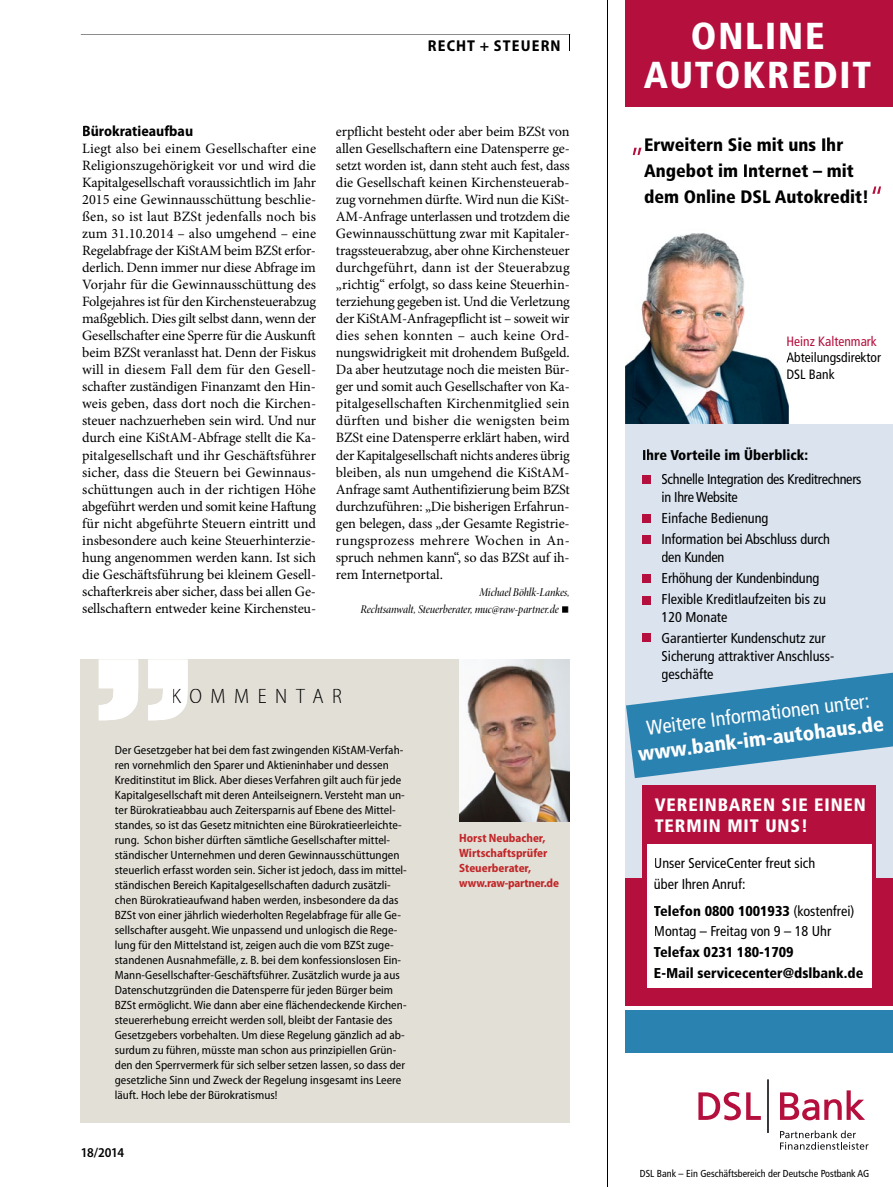
<style>
.page{position:relative;width:893px;height:1187px;background:#fff}
.page>*{position:absolute;margin:0;border:0;box-sizing:border-box;transform-origin:0 0}
.t1{font:900 condensed 37.5px/39px "Frutiger LT Pro";letter-spacing:.05em;color:#fff;text-align:center}
.t2{font:300 semi-condensed 21px "Myriad Pro";letter-spacing:.405em;color:#000}
.t3{font:condensed 20.4px "Frutiger LT Pro";color:#fff}
.t4{font:900 condensed 20.4px "Frutiger LT Pro";color:#fff}
.t5{font:900 condensed 18px/26.1px "Frutiger LT Pro";color:#000}
.t6{font:900 condensed 18px/20.9px "Frutiger LT Pro";letter-spacing:.05em;color:#fff}
.t7{font:700 semi-condensed 15.75px "Myriad Pro";letter-spacing:.07em;color:#000}
.t8{font:700 semi-condensed 15px "Myriad Pro";color:#000}
.t9{font:14.25px/17px "Minion Pro";letter-spacing:-.01em;color:#000;text-align:justify}
.t10{font:condensed 14.25px/21px "Frutiger LT Pro";color:#000}
.t11{font:900 condensed 14.25px/20.9px "Frutiger LT Pro";color:#000}
.t12{font:condensed 14.25px/18px "Frutiger LT Pro";letter-spacing:-.02em;color:#000}
.t13{font:condensed 13.5px/16.5px "Frutiger LT Pro";color:#000}
.t14{font:condensed 13.5px "Frutiger LT Pro";color:#b50f3d}
.t15{font:600 semi-condensed 13.5px "Myriad Pro";letter-spacing:-.03em;color:#000}
.t16{font:semi-condensed 12px/15px "Myriad Pro";letter-spacing:.005em;color:#000}
.t17{font:12px/17px "Minion Pro Medium Cn It Disp";letter-spacing:-.005em;color:#000;text-align:right}
.t18{font:700 semi-condensed 12px/15px "Myriad Pro";color:#c22628}
.t19{font:condensed 10.2px "Frutiger LT Pro";color:#000}
.s1{font-family:"Minion Pro";font-size:21.75px}
.s2{font-weight:900}
</style>
<div class="page">
<svg style="left:81px;top:34px;width:489px;height:17px"></svg>
<div style="left:81px;top:659px;width:489px;height:464px;background:#e1dfd6"></div>
<img style="left:459px;top:659px;width:111px;height:162px">
<svg style="left:99px;top:659px;width:89px;height:61px"></svg>
<hr style="left:607px;top:0;width:1px;height:1186px;background:#000">
<img style="left:625px;top:233px;width:164px;height:191px">
<svg style="left:786px;top:352px;width:3px;height:27px"></svg>
<div style="left:625px;top:424px;width:268px;height:542px;background:#dae3ee"></div>
<svg style="left:780px;top:1090px;width:85px;height:30px"></svg>
<hr style="left:767px;top:1079px;width:2px;height:53px;background:#171419">
<svg style="left:698px;top:1091px;width:63px;height:29px"></svg>
<svg style="left:780px;top:1130px;width:88px;height:19px"></svg>
<div style="left:625px;top:878px;width:268px;height:127px;background:#b50f3d"></div>
<div style="left:625px;top:1009px;width:268px;height:43px;background:#2a82b0"></div>
<div style="left:642px;top:785px;width:234px;height:208px;background:#b50f3d"></div>
<div style="left:647px;top:844px;width:224px;height:144px;background:#fff"></div>
<div style="left:625px;top:0;width:268px;height:106px;background:#b50f3d"></div>
<div style="left:642px;top:476px;width:8px;height:8px;background:#b50f3d"></div>
<div style="left:642px;top:515px;width:8px;height:8px;background:#b50f3d"></div>
<div style="left:642px;top:536px;width:8px;height:8px;background:#b50f3d"></div>
<div style="left:642px;top:596px;width:8px;height:8px;background:#b50f3d"></div>
<svg style="left:626px;top:672px;width:267px;height:106px"></svg>
<svg style="left:633px;top:148px;width:8px;height:7px"></svg>
<svg style="left:872px;top:186px;width:9px;height:8px"></svg>
<div style="left:642px;top:574px;width:8px;height:8px;background:#b50f3d"></div>
<div style="left:642px;top:633px;width:8px;height:9px;background:#b50f3d"></div>
<p class="t7" style="left:428px;top:37px;width:134px">RECHT + STEUERN</p>
<p class="t8" style="left:82px;top:123px;width:112px">Bürokratieaufbau</p>
<p class="t9" style="left:82px;top:140px;width:236px">Liegt also bei einem Gesellschafter eine Religionszugehörigkeit vor und wird die Kapitalgesellschaft voraussichtlich im Jahr 2015 eine Gewinnausschüttung beschlie&shy;ßen, so ist laut BZSt jedenfalls noch bis zum 31.10.2014 – also umgehend – eine Regelabfrage der KiStAM beim BZSt erfor&shy;derlich. Denn immer nur diese Abfrage im Vorjahr für die Gewinnausschüttung des Folgejahres ist für den Kirchensteuerabzug maßgeblich. Dies gilt selbst dann, wenn der Gesellschafter eine Sperre für die Auskunft beim BZSt veranlasst hat. Denn der Fiskus will in diesem Fall dem für den Gesell&shy;schafter zuständigen Finanzamt den Hin&shy;weis geben, dass dort noch die Kirchen&shy;steuer nachzuerheben sein wird. Und nur durch eine KiStAM-Abfrage stellt die Ka&shy;pitalgesellschaft und ihr Geschäftsführer sicher, dass die Steuern bei Gewinnaus&shy;schüttungen auch in der richtigen Höhe abgeführt werden und somit keine Haftung für nicht abgeführte Steuern eintritt und insbesondere auch keine Steuerhinterzie&shy;hung angenommen werden kann. Ist sich die Geschäftsführung bei kleinem Gesell&shy;schafterkreis aber sicher, dass bei allen Ge&shy;sellschaftern entweder keine Kirchensteu-</p>
<p class="t9" style="left:336px;top:123px;width:235px">erpflicht besteht oder aber beim BZSt von allen Gesellschaftern eine Datensperre ge&shy;setzt worden ist, dann steht auch fest, dass die Gesellschaft keinen Kirchensteuerab&shy;zug vornehmen dürfte. Wird nun die KiSt-AM-Anfrage unterlassen und trotzdem die Gewinnausschüttung zwar mit Kapitaler&shy;tragssteuerabzug, aber ohne Kirchensteuer durchgeführt, dann ist der Steuerabzug „richtig“ erfolgt, so dass keine Steuerhin&shy;terziehung gegeben ist. Und die Verletzung der KiStAM-Anfragepflicht ist – soweit wir dies sehen konnten – auch keine Ord&shy;nungswidrigkeit mit drohendem Bußgeld.<br>Da aber heutzutage noch die meisten Bür&shy;ger und somit auch Gesellschafter von Ka&shy;pitalgesellschaften Kirchenmitglied sein dürften und bisher die wenigsten beim BZSt eine Datensperre erklärt haben, wird der Kapitalgesellschaft nichts anderes übrig bleiben, als nun umgehend die KiStAM-Anfrage samt Authentifizierung beim BZSt durchzuführen: „Die bisherigen Erfahrun&shy;gen belegen, dass „der Gesamte Registrie&shy;rungsprozess mehrere Wochen in An&shy;spruch nehmen kann“, so das BZSt auf ih&shy;rem Internetportal.</p>
<p class="t17" style="left:361px;top:583px;width:211px">Michael Böhlk-Lankes,<br>Rechtsanwalt, Steuerberater, muc@raw-partner.de <span class="s1">■</span></p>
<h2 class="t2" style="left:172px;top:684px;width:172px">KOMMENTAR</h2>
<p class="t16" style="left:115px;top:742px;width:294px">Der Gesetzgeber hat bei dem fast zwingenden KiStAM-Verfah&shy;ren vornehmlich den Sparer und Aktieninhaber und dessen Kreditinstitut im Blick. Aber dieses Verfahren gilt auch für jede Kapitalgesellschaft mit deren Anteilseignern. Versteht man un&shy;ter Bürokratieabbau auch Zeitersparnis auf Ebene des Mittel&shy;standes, so ist das Gesetz mitnichten eine Bürokratieerleichte&shy;rung. Schon bisher dürften sämtliche Gesellschafter mittel&shy;ständischer Unternehmen und deren Gewinnausschüttungen steuerlich erfasst worden sein. Sicher ist jedoch, dass im mittel&shy;ständischen Bereich Kapitalgesellschaften dadurch zusätzli&shy;chen Bürokratieaufwand haben werden, insbesondere da das BZSt von einer jährlich wiederholten Regelabfrage für alle Ge&shy;sellschafter ausgeht. Wie unpassend und unlogisch die Rege&shy;lung für den Mittelstand ist, zeigen auch die vom BZSt zuge&shy;standenen Ausnahmefälle, z. B. bei dem konfessionslosen Ein-Mann-Gesellschafter-Geschäftsführer. Zusätzlich wurde ja aus Datenschutzgründen die Datensperre für jeden Bürger beim BZSt ermöglicht. Wie dann aber eine flächendeckende Kirchen&shy;steuererhebung erreicht werden soll, bleibt der Fantasie des Gesetzgebers vorbehalten. Um diese Regelung gänzlich ad ab&shy;surdum zu führen, müsste man schon aus prinzipiellen Grün&shy;den den Sperrvermerk für sich selber setzen lassen, so dass der gesetzliche Sinn und Zweck der Regelung insgesamt ins Leere läuft. Hoch lebe der Bürokratismus!</p>
<p class="t15" style="left:81px;top:1144px;width:45px">18/2014</p>
<p class="t18" style="left:459px;top:830px;width:101px">Horst Neubacher,<br>Wirtschaftsprüfer<br>Steuerberater, www.raw-partner.de</p>
<h1 class="t1" style="left:644px;top:17px;width:229px">Online auTOkrediT</h1>
<p class="t5" style="left:644px;top:131px;width:227px">erweitern Sie mit uns ihr angebot im internet – mit dem Online dSl autokredit!</p>
<p class="t14" style="left:786px;top:333px;width:92px">Heinz Kaltenmark</p>
<p class="t13" style="left:786px;top:349px;width:96px">Abteilungsdirektor<br>DSL Bank</p>
<p class="t11" style="left:642px;top:444px;width:168px">ihre Vorteile im Überblick:</p>
<p class="t12" style="left:662px;top:469px;width:201px">Schnelle Integration des Kreditrechners in Ihre Website</p>
<p class="t10" style="left:662px;top:507px;width:170px">Einfache Bedienung<br>Information bei Abschluss durch</p>
<p class="t10" style="left:662px;top:546px;width:166px">den Kunden<br>Erhöhung der Kundenbindung<br>Flexible Kreditlaufzeiten bis zu</p>
<p class="t10" style="left:662px;top:606px;width:166px">120 Monate<br>Garantierter Kundenschutz zur</p>
<p class="t10" style="left:662px;top:646px;width:174px;line-height:18px">Sicherung attraktiver Anschluss&shy;geschäfte</p>
<h3 class="t3" style="left:645px;top:715px;width:226px;rotate:-7deg">Weitere Informationen unter:</h3>
<h3 class="t4" style="left:637px;top:741px;width:249px;rotate:-7deg">www.bank-im-autohaus.de</h3>
<p class="t6" style="left:655px;top:794px;width:213px">Vereinbaren Sie einen<br>Termin miT unS!</p>
<p class="t10" style="left:654px;top:852px;width:163px">Unser ServiceCenter freut sich über Ihren Anruf:</p>
<p class="t10" style="left:654px;top:900px;width:202px"><span class="s2">Telefon 0800 1001933</span> (kostenfrei)<br>Montag – Freitag von 9 – 18 Uhr</p>
<p class="t11" style="left:654px;top:941px;width:211px">Telefax 0231 180-1709<br>e-mail servicecenter@dslbank.de</p>
<p class="t19" style="left:640px;top:1166px;width:231px">DSL Bank – Ein Geschäftsbereich der Deutsche Postbank AG</p>
</div>
